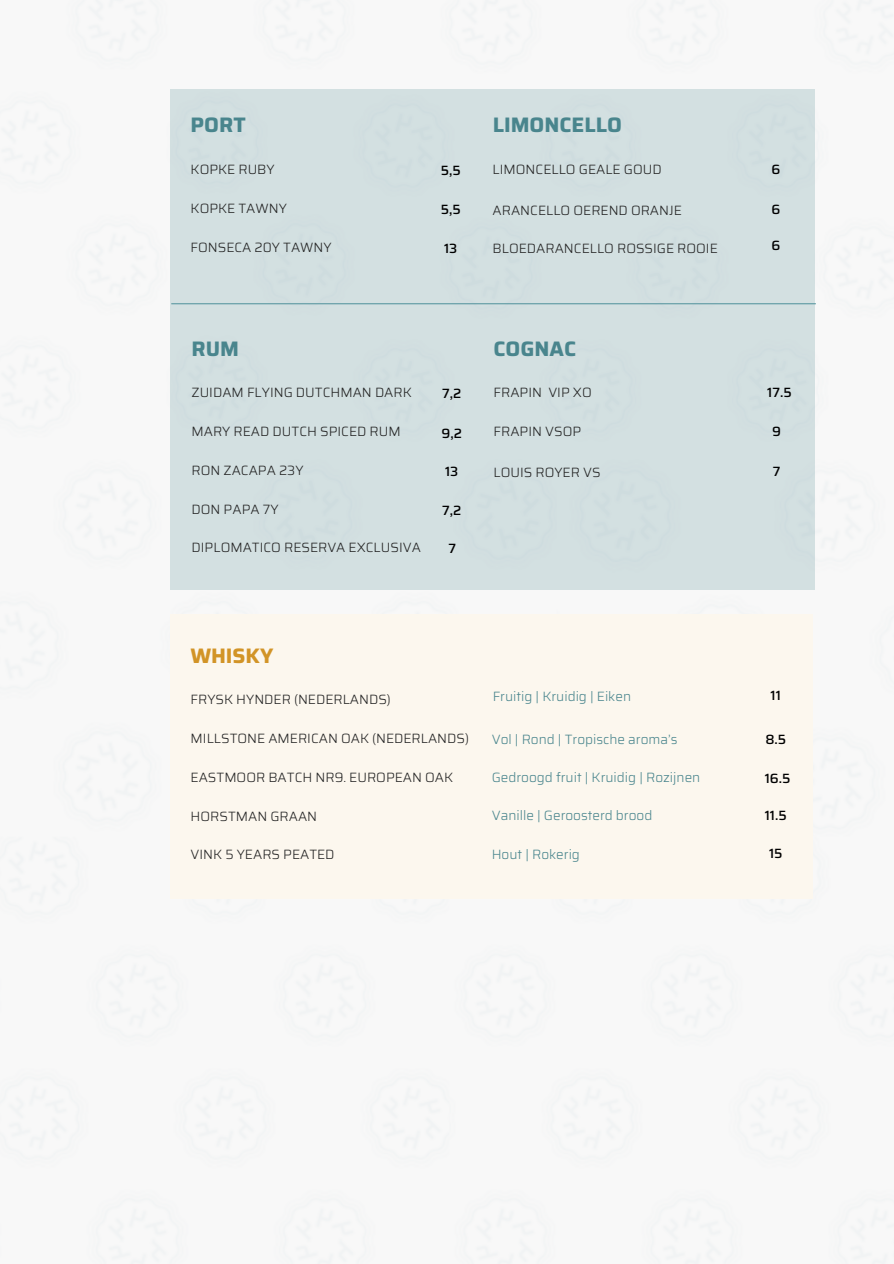
<style>
.page{position:relative;width:894px;height:1264px;background:#fff}
.page>*{position:absolute;margin:0;border:0;box-sizing:border-box;transform-origin:0 0}
.t1{font:700 21px "Saira";color:#49858d}
.t2{font:700 21px "Saira";color:#d29427}
.t3{font:300 13.5px "Saira";color:#222}
.t4{font:300 13.5px "Saira";color:#49858d}
.t5{font:500 13.5px "Saira";color:#000}
</style>
<div class="page">
<div style="left:170px;top:89px;width:644px;height:500px;background:#d3e0e1"></div>
<div style="left:170px;top:614px;width:642px;height:285px;background:#fcf7ee"></div>
<hr style="left:171px;top:303px;width:644px;height:1px;background:#5d99a2">
<h2 class="t1" style="left:190px;top:109px;width:57px">PORT</h2>
<h3 class="t1" style="left:492px;top:109px;width:131px">LIMONCELLO</h3>
<h2 class="t3" style="left:492px;top:158px;width:170px">LIMONCELLO GEALE GOUD</h2>
<h3 class="t3" style="left:492px;top:199px;width:191px">ARANCELLO OEREND ORANJE</h3>
<h2 class="t5" style="left:771px;top:158px;width:10px">6</h2>
<h3 class="t5" style="left:771px;top:199px;width:10px">6</h3>
<p class="t3" style="left:190px;top:158px;width:85px">KOPKE RUBY</p>
<h2 class="t3" style="left:190px;top:197px;width:98px">KOPKE TAWNY</h2>
<p class="t3" style="left:190px;top:237px;width:142px">FONSECA 20Y TAWNY</p>
<p class="t5" style="left:440px;top:159px;width:22px">5,5</p>
<h3 class="t5" style="left:440px;top:199px;width:22px">5,5</h3>
<h3 class="t5" style="left:444px;top:238px;width:15px">13</h3>
<h3 class="t3" style="left:492px;top:238px;width:226px">BLOEDARANCELLO ROSSIGE ROOIE</h3>
<p class="t5" style="left:771px;top:235px;width:10px">6</p>
<h2 class="t1" style="left:191px;top:332px;width:49px">RUM</h2>
<p class="t1" style="left:493px;top:332px;width:84px">COGNAC</p>
<h2 class="t3" style="left:191px;top:382px;width:222px">ZUIDAM FLYING DUTCHMAN DARK</h2>
<p class="t3" style="left:191px;top:421px;width:210px">MARY READ DUTCH SPICED RUM</p>
<h2 class="t3" style="left:191px;top:460px;width:113px">RON ZACAPA 23Y</h2>
<p class="t3" style="left:191px;top:498px;width:88px">DON PAPA 7Y</p>
<p class="t5" style="left:767px;top:381px;width:26px">17.5</p>
<h2 class="t5" style="left:772px;top:420px;width:10px">9</h2>
<h1 class="t3" style="left:493px;top:382px;width:100px">FRAPIN VIP XO</h1>
<h2 class="t3" style="left:493px;top:421px;width:89px">FRAPIN VSOP</h2>
<h2 class="t5" style="left:442px;top:383px;width:21px">7,2</h2>
<h3 class="t5" style="left:441px;top:422px;width:22px">9,2</h3>
<h2 class="t5" style="left:445px;top:461px;width:15px">13</h2>
<p class="t5" style="left:442px;top:500px;width:21px">7,2</p>
<p class="t3" style="left:493px;top:461px;width:108px">LOUIS ROYER VS</p>
<h2 class="t5" style="left:772px;top:461px;width:9px">7</h2>
<p class="t3" style="left:191px;top:536px;width:231px">DIPLOMATICO RESERVA EXCLUSIVA</p>
<h2 class="t5" style="left:448px;top:537px;width:9px">7</h2>
<h2 class="t2" style="left:190px;top:639px;width:84px">WHISKY</h2>
<p class="t3" style="left:190px;top:688px;width:202px">FRYSK HYNDER (NEDERLANDS)</p>
<h2 class="t3" style="left:190px;top:727px;width:280px">MILLSTONE AMERICAN OAK (NEDERLANDS)</h2>
<p class="t3" style="left:190px;top:766px;width:264px">EASTMOOR BATCH NR9. EUROPEAN OAK</p>
<h1 class="t3" style="left:190px;top:805px;width:128px">HORSTMAN GRAAN</h1>
<h1 class="t3" style="left:190px;top:843px;width:145px">VINK 5 YEARS PEATED</h1>
<h2 class="t4" style="left:492px;top:685px;width:140px">Fruitig | Kruidig | Eiken</h2>
<h3 class="t4" style="left:491px;top:728px;width:187px">Vol | Rond | Tropische aroma’s</h3>
<h2 class="t4" style="left:491px;top:766px;width:210px">Gedroogd fruit | Kruidig | Rozijnen</h2>
<p class="t4" style="left:491px;top:805px;width:162px">Vanille | Geroosterd brood</p>
<h1 class="t5" style="left:770px;top:685px;width:12px">11</h1>
<h1 class="t5" style="left:765px;top:728px;width:22px">8.5</h1>
<h2 class="t5" style="left:764px;top:768px;width:27px">16.5</h2>
<h3 class="t5" style="left:764px;top:805px;width:23px">11.5</h3>
<h2 class="t4" style="left:491px;top:843px;width:90px">Hout | Rokerig</h2>
<p class="t5" style="left:768px;top:842px;width:15px">15</p>
</div>
